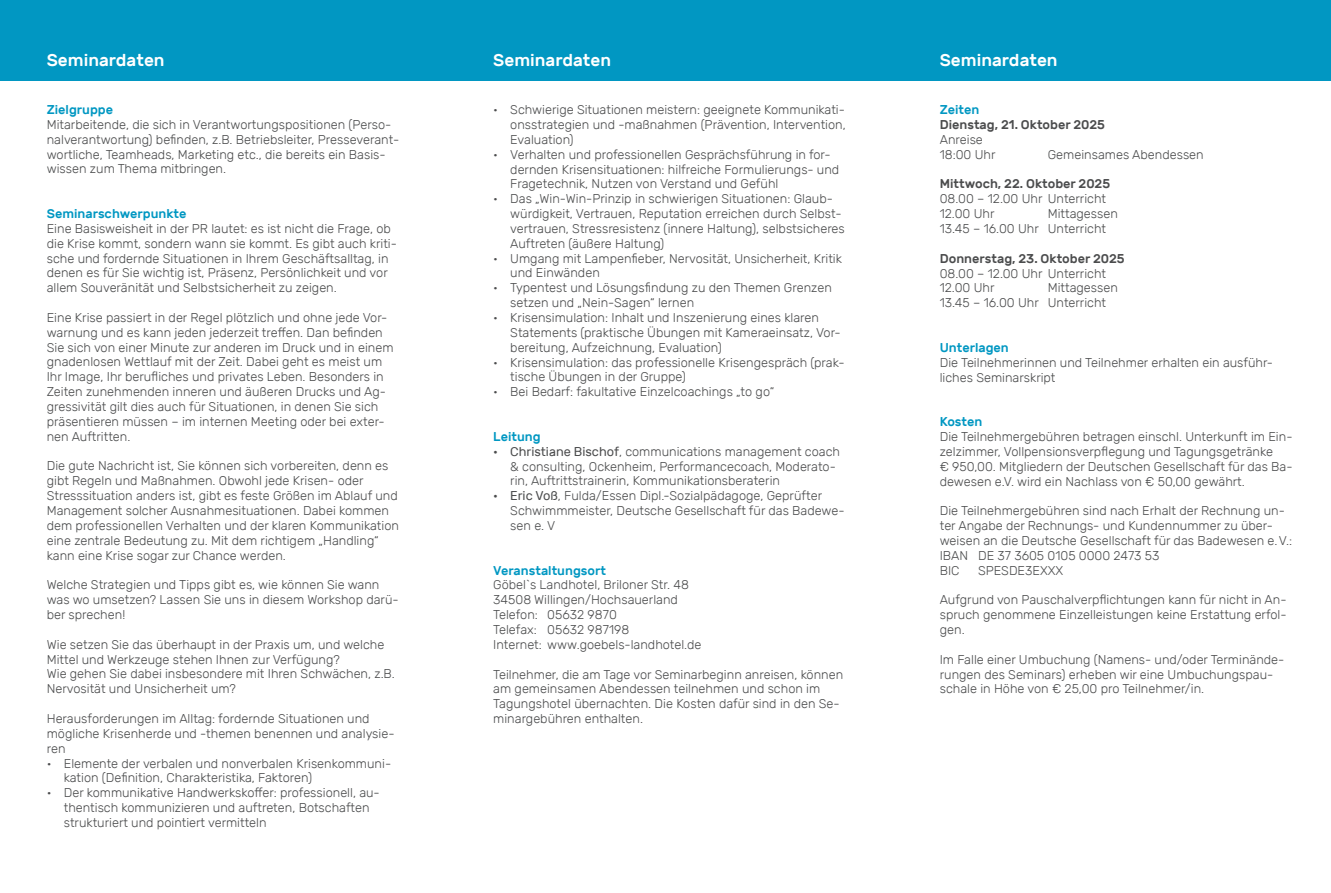
<style>
.page{position:relative;width:1331px;height:893px;background:#fff}
.page>*{position:absolute;margin:0;border:0;box-sizing:border-box;transform-origin:0 0}
.t1{font:500 17.25px "Rubik";color:#fff}
.t2{font:300 12.75px/14.9px "Rubik";color:#4b4c4d}
.t3{font:500 12.75px "Rubik";color:#0197c2}
.t4{font:500 12.75px "Rubik";color:#4b4c4d}
.s1{font-weight:400}
</style>
<div class="page">
<div style="left:0;top:0;width:1331px;height:81px;background:#0197c2"></div>
<h1 class="t1" style="left:47px;top:50px;width:119px">Seminardaten</h1>
<h1 class="t1" style="left:493px;top:50px;width:119px">Seminardaten</h1>
<h1 class="t1" style="left:940px;top:50px;width:119px">Seminardaten</h1>
<p class="t3" style="left:47px;top:102px;width:68px">Zielgruppe</p>
<p class="t2" style="left:47px;top:117px;width:354px">Mitarbeitende, die sich in Verantwortungspositionen (Perso&shy;nalverantwortung) befinden, z.B. Betriebsleiter, Presseverant&shy;wortliche, Teamheads, Marketing etc., die bereits ein Basis&shy;wissen zum Thema mitbringen.</p>
<p class="t3" style="left:47px;top:206px;width:141px">Seminarschwerpunkte</p>
<p class="t2" style="left:47px;top:221px;width:352px">Eine Basisweisheit in der PR lautet: es ist nicht die Frage, ob die Krise kommt, sondern wann sie kommt. Es gibt auch kriti&shy;sche und fordernde Situationen in Ihrem Geschäftsalltag, in denen es für Sie wichtig ist, Präsenz, Persönlichkeit und vor allem Souveränität und Selbstsicherheit zu zeigen.</p>
<p class="t2" style="left:47px;top:310px;width:348px">Eine Krise passiert in der Regel plötzlich und ohne jede Vor&shy;warnung und es kann jeden jederzeit treffen. Dan befinden Sie sich von einer Minute zur anderen im Druck und in einem gnadenlosen Wettlauf mit der Zeit. Dabei geht es meist um Ihr Image, Ihr berufliches und privates Leben. Besonders in Zeiten zunehmenden inneren und äußeren Drucks und Ag&shy;gressivität gilt dies auch für Situationen, in denen Sie sich präsentieren müssen – im internen Meeting oder bei exter&shy;nen Auftritten.</p>
<p class="t2" style="left:47px;top:459px;width:354px">Die gute Nachricht ist, Sie können sich vorbereiten, denn es gibt Regeln und Maßnahmen. Obwohl jede Krisen- oder Stresssituation anders ist, gibt es feste Größen im Ablauf und Management solcher Ausnahmesituationen. Dabei kommen dem professionellen Verhalten und der klaren Kommunikation eine zentrale Bedeutung zu. Mit dem richtigem „Handling“ kann eine Krise sogar zur Chance werden.</p>
<p class="t2" style="left:47px;top:577px;width:353px">Welche Strategien und Tipps gibt es, wie können Sie wann was wo umsetzen? Lassen Sie uns in diesem Workshop darü&shy;ber sprechen!</p>
<p class="t2" style="left:47px;top:637px;width:350px">Wie setzen Sie das überhaupt in der Praxis um, und welche Mittel und Werkzeuge stehen Ihnen zur Verfügung?<br>Wie gehen Sie dabei insbesondere mit Ihren Schwächen, z.B.<br>Nervosität und Unsicherheit um?</p>
<p class="t2" style="left:47px;top:711px;width:349px">Herausforderungen im Alltag: fordernde Situationen und mögliche Krisenherde und -themen benennen und analysie&shy;ren</p>
<p class="t2" style="left:64px;top:756px;width:329px;text-indent:-17px">• Elemente der verbalen und nonverbalen Krisenkommuni&shy;kation (Definition, Charakteristika, Faktoren)</p>
<p class="t2" style="left:64px;top:785px;width:318px;text-indent:-17px">• Der kommunikative Handwerkskoffer: professionell, au&shy;thentisch kommunizieren und auftreten, Botschaften strukturiert und pointiert vermitteln</p>
<p class="t2" style="left:510px;top:102px;width:337px;text-align:justify;text-indent:-17px">• Schwierige Situationen meistern: geeignete Kommunikati&shy;onsstrategien und -maßnahmen (Prävention, Intervention, Evaluation)</p>
<p class="t2" style="left:510px;top:147px;width:331px;text-indent:-17px">• Verhalten und professionellen Gesprächsführung in for&shy;dernden Krisensituationen: hilfreiche Formulierungs- und<br>Fragetechnik, Nutzen von Verstand und Gefühl</p>
<p class="t2" style="left:510px;top:191px;width:336px;text-indent:-17px">• Das „Win-Win-Prinzip in schwierigen Situationen: Glaub&shy;würdigkeit, Vertrauen, Reputation erreichen durch Selbst&shy;vertrauen, Stressresistenz (innere Haltung), selbstsicheres Auftreten (äußere Haltung)</p>
<p class="t2" style="left:510px;top:251px;width:333px;text-indent:-17px">• Umgang mit Lampenfieber, Nervosität, Unsicherheit, Kritik und Einwänden</p>
<p class="t2" style="left:510px;top:281px;width:323px;text-indent:-17px">• Typentest und Lösungsfindung zu den Themen Grenzen setzen und „Nein-Sagen“ lernen</p>
<p class="t2" style="left:510px;top:310px;width:332px;text-indent:-17px">• Krisensimulation: Inhalt und Inszenierung eines klaren<br>Statements (praktische Übungen mit Kameraeinsatz, Vor&shy;bereitung, Aufzeichnung, Evaluation)</p>
<p class="t2" style="left:510px;top:355px;width:336px;text-indent:-17px">• Krisensimulation: das professionelle Krisengespräch (prak&shy;tische Übungen in der Gruppe)</p>
<p class="t2" style="left:493px;top:385px;width:282px">• Bei Bedarf: fakultative Einzelcoachings „to go“</p>
<p class="t3" style="left:493px;top:429px;width:49px">Leitung</p>
<p class="t2" style="left:510px;top:444px;width:331px;text-indent:-17px"><span class="s1">• Christiane Bischof</span>, communications management coach &amp; consulting, Ockenheim, Performancecoach, Moderato&shy;rin, Auftrittstrainerin, Kommunikationsberaterin</p>
<p class="t2" style="left:510px;top:488px;width:336px;text-indent:-17px"><span class="s1">• Eric Voß</span>, Fulda/Essen Dipl.-Sozialpädagoge, Geprüfter<br>Schwimmmeister, Deutsche Gesellschaft für das Badewe&shy;sen e. V</p>
<p class="t3" style="left:493px;top:563px;width:114px">Veranstaltungsort</p>
<p class="t2" style="left:493px;top:578px;width:210px">Göbel`s Landhotel, Briloner Str. 48<br>34508 Willingen/Hochsauerland<br>Telefon: 05632 9870<br>Telefax: 05632 987198<br>Internet: www.goebels-landhotel.de</p>
<p class="t2" style="left:493px;top:667px;width:351px">Teilnehmer, die am Tage vor Seminarbeginn anreisen, können am gemeinsamen Abendessen teilnehmen und schon im Tagungshotel übernachten. Die Kosten dafür sind in den Se&shy;minargebühren enthalten.</p>
<p class="t3" style="left:940px;top:103px;width:41px">Zeiten</p>
<p class="t4" style="left:940px;top:117px;width:167px">Dienstag, 21. Oktober 2025</p>
<p class="t2" style="left:940px;top:132px;width:57px">Anreise<br>18:00 Uhr</p>
<p class="t2" style="left:1048px;top:147px;width:157px">Gemeinsames Abendessen</p>
<p class="t4" style="left:940px;top:177px;width:172px">Mittwoch, 22. Oktober 2025</p>
<p class="t2" style="left:940px;top:192px;width:168px">08.00 – 12.00 Uhr Unterricht<br>12.00 Uhr</p>
<p class="t2" style="left:940px;top:206px;width:180px;text-indent:108px">Mittagessen<br>13.45 – 16.00 Uhr Unterricht</p>
<p class="t4" style="left:940px;top:251px;width:186px">Donnerstag, 23. Oktober 2025</p>
<p class="t2" style="left:940px;top:266px;width:168px">08.00 – 12.00 Uhr Unterricht<br>12.00 Uhr</p>
<p class="t2" style="left:940px;top:281px;width:180px;text-indent:108px">Mittagessen<br>13.45 – 16.00 Uhr Unterricht</p>
<p class="t3" style="left:940px;top:340px;width:71px">Unterlagen</p>
<p class="t2" style="left:940px;top:355px;width:333px">Die Teilnehmerinnen und Teilnehmer erhalten ein ausführ&shy;liches Seminarskript</p>
<p class="t3" style="left:940px;top:414px;width:44px">Kosten</p>
<p class="t2" style="left:940px;top:429px;width:354px">Die Teilnehmergebühren betragen einschl. Unterkunft im Ein&shy;zelzimmer, Vollpensionsverpflegung und Tagungsgetränke<br>€ 950,00. Mitgliedern der Deutschen Gesellschaft für das Ba&shy;dewesen e.V. wird ein Nachlass von € 50,00 gewährt.</p>
<p class="t2" style="left:940px;top:503px;width:354px">Die Teilnehmergebühren sind nach Erhalt der Rechnung un&shy;ter Angabe der Rechnungs- und Kundennummer zu über&shy;weisen an die Deutsche Gesellschaft für das Badewesen e.V.:<br>IBAN DE 37 3605 0105 0000 2473 53<br>BIC</p>
<p class="t2" style="left:978px;top:563px;width:87px">SPESDE3EXXX</p>
<p class="t2" style="left:940px;top:593px;width:348px;text-align:justify">Aufgrund von Pauschalverpflichtungen kann für nicht in An&shy;spruch genommene Einzelleistungen keine Erstattung erfol&shy;gen.</p>
<p class="t2" style="left:940px;top:652px;width:346px">Im Falle einer Umbuchung (Namens- und/oder Terminände&shy;rungen des Seminars) erheben wir eine Umbuchungspau&shy;schale in Höhe von € 25,00 pro Teilnehmer/in.</p>
</div>
